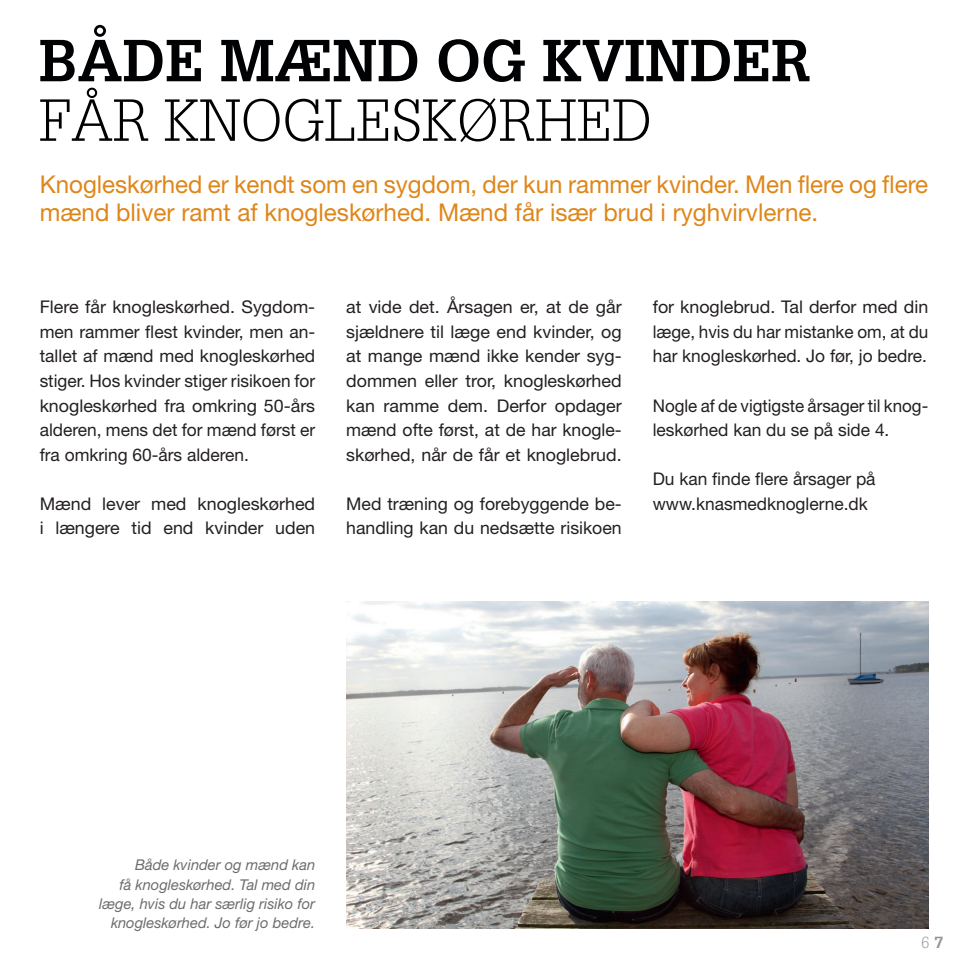
<style>
.page{position:relative;width:968px;height:968px;background:#fff}
.page>*{position:absolute;margin:0;border:0;box-sizing:border-box;transform-origin:0 0}
.t1{font:700 57.75px "Glypha";color:#000103}
.t2{font:300 57.75px "Glypha";color:#000103}
.t3{font:24.5px/28px "Helvetica Neue";color:#df8619}
.t4{font:17.5px/24.5px "Helvetica Neue";color:#231f20}
.t5{font:300 15.75px "Glypha";color:#939598}
.t6{font:italic 14.88px/19.2px "Helvetica Neue";color:#6c6d70;text-align:right}
.s1{font-weight:700}
</style>
<div class="page">
<img style="left:346px;top:601px;width:582px;height:327px">
<h1 class="t1" style="left:39px;top:25px;width:773px">BÅDE MÆND OG KVINDER</h1>
<h1 class="t2" style="left:39px;top:88px;width:614px">FÅR KNOGLESKØRHED</h1>
<h2 class="t3" style="left:40px;top:170px;width:889px">Knogleskørhed er kendt som en sygdom, der kun rammer kvinder. Men flere og flere mænd bliver ramt af knogleskørhed. Mænd får især brud i ryghvirvlerne.</h2>
<p class="t4" style="left:40px;top:295px;width:277px;text-align:justify">Flere får knogleskørhed. Sygdom&shy;men rammer flest kvinder, men an&shy;tallet af mænd med knogleskørhed stiger. Hos kvinder stiger risikoen for knogleskørhed fra omkring 50-års alderen, mens det for mænd først er fra omkring 60-års alderen.</p>
<p class="t4" style="left:40px;top:491px;width:277px">Mænd lever med knogleskørhed i længere tid end kvinder uden</p>
<p class="t4" style="left:346px;top:295px;width:277px;text-align:justify">at vide det. Årsagen er, at de går sjældnere til læge end kvinder, og at mange mænd ikke kender syg&shy;dommen eller tror, knogleskørhed kan ramme dem. Derfor opdager mænd ofte først, at de har knogle&shy;skørhed, når de får et knoglebrud.</p>
<p class="t4" style="left:346px;top:491px;width:277px">Med træning og forebyggende be&shy;handling kan du nedsætte risikoen</p>
<p class="t4" style="left:652px;top:295px;width:277px;text-align:justify">for knoglebrud. Tal derfor med din læge, hvis du har mistanke om, at du har knogleskørhed. Jo før, jo bedre.</p>
<p class="t4" style="left:652px;top:393px;width:277px">Nogle af de vigtigste årsager til knog&shy;leskørhed kan du se på side 4.</p>
<p class="t4" style="left:652px;top:466px;width:224px">Du kan finde flere årsager på www.knasmedknoglerne.dk</p>
<p class="t6" style="left:99px;top:855px;width:217px">Både kvinder og mænd kan<br>få knogleskørhed. Tal med din læge, hvis du har særlig risiko for knogleskørhed. Jo før jo bedre.</p>
<p class="t5" style="left:921px;top:933px;width:23px">6 <span class="s1">7</span></p>
</div>
